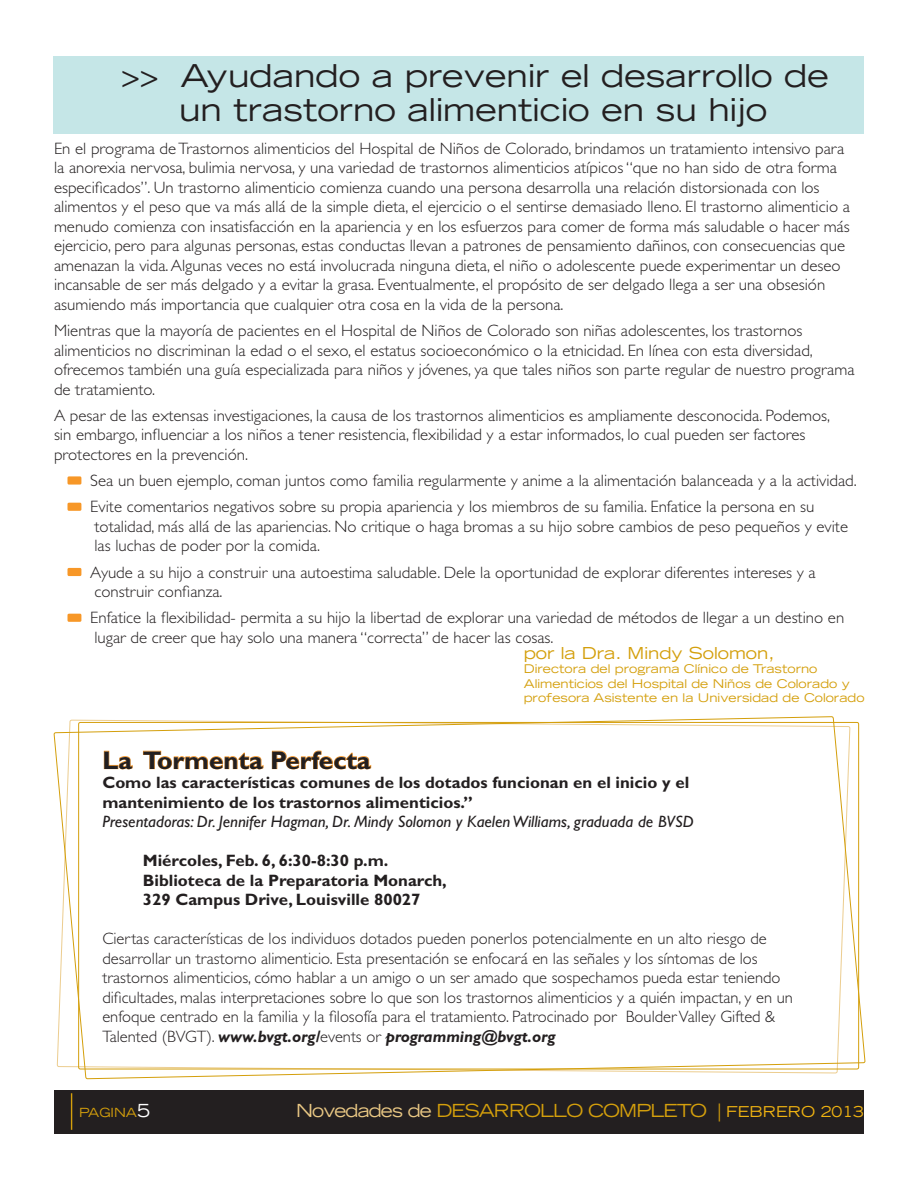
<style>
.page{position:relative;width:918px;height:1188px;background:#fff}
.page>*{position:absolute;margin:0;border:0;box-sizing:border-box;transform-origin:0 0}
.t1{font:expanded 31.5px/34.5px "Trade Gothic LT Std";color:#231f20;text-align:center}
.t2{font:700 25.5px "Gill Sans Std";color:#231f20}
.t3{font:expanded 18px "Trade Gothic LT Std";letter-spacing:-.05em;color:#d49f0c}
.t4{font:300 16.5px/19.5px "Gill Sans Std";color:#231f20}
.t5{font:700 16.5px/19.5px "Gill Sans Std";color:#231f20}
.t6{font:italic 16.5px "Gill Sans Std";color:#231f20}
.t7{font:expanded 16.5px "Trade Gothic LT Std";color:#d49f0c}
.t8{font:expanded 12.6px "Trade Gothic LT Std";color:#d49f0c}
.t9{font:expanded 12px/14.4px "Trade Gothic LT Std";color:#d49f0c}
.s1{font-weight:700;font-style:italic}
.s2{font-size:18px;color:#fff}
.s3{color:#eac884}
.s4{font-size:15px;color:#efb211}
</style>
<div class="page">
<svg style="left:54px;top:716px;width:811px;height:364px"></svg>
<div style="left:54px;top:1090px;width:810px;height:44px;background:#231f20"></div>
<hr style="left:71px;top:1093px;width:1px;height:37px;background:#d49f0c">
<div style="left:54px;top:56px;width:810px;height:78px;background:#c5e6e7"></div>
<div style="left:68px;top:476px;width:13px;height:9px;background:#f79727;border-radius:2px"></div>
<div style="left:68px;top:503px;width:13px;height:8px;background:#f79727;border-radius:2px"></div>
<div style="left:68px;top:568px;width:13px;height:8px;background:#f79727;border-radius:2px"></div>
<div style="left:68px;top:614px;width:13px;height:8px;background:#f79727;border-radius:2px"></div>
<svg style="left:104px;top:750px;width:29px;height:20px"></svg>
<svg style="left:143px;top:750px;width:121px;height:20px"></svg>
<svg style="left:272px;top:750px;width:100px;height:20px"></svg>
<p class="t1" style="left:121px;top:57px;width:709px">&gt;&gt; Ayudando a prevenir el desarrollo de un trastorno alimenticio en su hijo</p>
<p class="t4" style="left:54px;top:139px;width:797px">En el programa de Trastornos alimenticios del Hospital de Niños de Colorado, brindamos un tratamiento intensivo para la anorexia nervosa, bulimia nervosa, y una variedad de trastornos alimenticios atípicos “que no han sido de otra forma especificados”. Un trastorno alimenticio comienza cuando una persona desarrolla una relación distorsionada con los alimentos y el peso que va más allá de la simple dieta, el ejercicio o el sentirse demasiado lleno. El trastorno alimenticio a menudo comienza con insatisfacción en la apariencia y en los esfuerzos para comer de forma más saludable o hacer más ejercicio, pero para algunas personas, estas conductas llevan a patrones de pensamiento dañinos, con consecuencias que amenazan la vida. Algunas veces no está involucrada ninguna dieta, el niño o adolescente puede experimentar un deseo incansable de ser más delgado y a evitar la grasa. Eventualmente, el propósito de ser delgado llega a ser una obsesión asumiendo más importancia que cualquier otra cosa en la vida de la persona.</p>
<p class="t4" style="left:54px;top:321px;width:802px">Mientras que la mayoría de pacientes en el Hospital de Niños de Colorado son niñas adolescentes, los trastornos alimenticios no discriminan la edad o el sexo, el estatus socioeconómico o la etnicidad. En línea con esta diversidad, ofrecemos también una guía especializada para niños y jóvenes, ya que tales niños son parte regular de nuestro programa de tratamiento.</p>
<p class="t4" style="left:54px;top:406px;width:778px">A pesar de las extensas investigaciones, la causa de los trastornos alimenticios es ampliamente desconocida. Podemos, sin embargo, influenciar a los niños a tener resistencia, flexibilidad y a estar informados, lo cual pueden ser factores protectores en la prevención.</p>
<p class="t4" style="left:90px;top:471px;width:768px">Sea un buen ejemplo, coman juntos como familia regularmente y anime a la alimentación balanceada y a la actividad.</p>
<p class="t4" style="left:90px;top:497px;width:759px">Evite comentarios negativos sobre su propia apariencia y los miembros de su familia. Enfatice la persona en su totalidad, más allá de las apariencias. No critique o haga bromas a su hijo sobre cambios de peso pequeños y evite las luchas de poder por la comida.</p>
<p class="t4" style="left:90px;top:562px;width:727px">Ayude a su hijo a construir una autoestima saludable. Dele la oportunidad de explorar diferentes intereses y a construir confianza.</p>
<p class="t4" style="left:90px;top:608px;width:755px">Enfatice la flexibilidad- permita a su hijo la libertad de explorar una variedad de métodos de llegar a un destino en lugar de creer que hay solo una manera “correcta” de hacer las cosas.</p>
<p class="t7" style="left:524px;top:642px;width:252px">por la Dra. Mindy Solomon,</p>
<p class="t9" style="left:524px;top:662px;width:342px">Directora del programa Clínico de Trastorno<br>Alimenticios del Hospital de Niños de Colorado y profesora Asistente en la Universidad de Colorado</p>
<p class="t2" style="left:102px;top:745px;width:270px">La Tormenta Perfecta</p>
<p class="t5" style="left:102px;top:773px;width:588px">Como las características comunes de los dotados funcionan en el inicio y el mantenimiento de los trastornos alimenticios.”</p>
<p class="t6" style="left:102px;top:812px;width:593px">Presentadoras: Dr. Jennifer Hagman, Dr. Mindy Solomon y Kaelen Williams, graduada de BVSD</p>
<p class="t5" style="left:143px;top:851px;width:247px">Miércoles, Feb. 6, 6:30-8:30 p.m.</p>
<p class="t5" style="left:143px;top:870px;width:306px">Biblioteca de la Preparatoria Monarch,<br>329 Campus Drive, Louisville 80027</p>
<p class="t4" style="left:102px;top:929px;width:692px">Ciertas características de los individuos dotados pueden ponerlos potencialmente en un alto riesgo de desarrollar un trastorno alimenticio. Esta presentación se enfocará en las señales y los síntomas de los trastornos alimenticios, cómo hablar a un amigo o un ser amado que sospechamos pueda estar teniendo dificultades, malas interpretaciones sobre lo que son los trastornos alimenticios y a quién impactan, y en un enfoque centrado en la familia y la filosofía para el tratamiento. Patrocinado por Boulder Valley Gifted &amp; Talented (BVGT). <span class="s1">www.bvgt.org/</span>events or <span class="s1">programming@bvgt.org</span></p>
<p class="t8" style="left:79px;top:1105px;width:73px">PAGINA<span class="s2">5</span></p>
<p class="t3" style="left:296px;top:1099px;width:569px"><span class="s3">Novedades de</span> DESARROLLO COMPLETO | <span class="s4">FEBRERO 2013</span></p>
</div>
